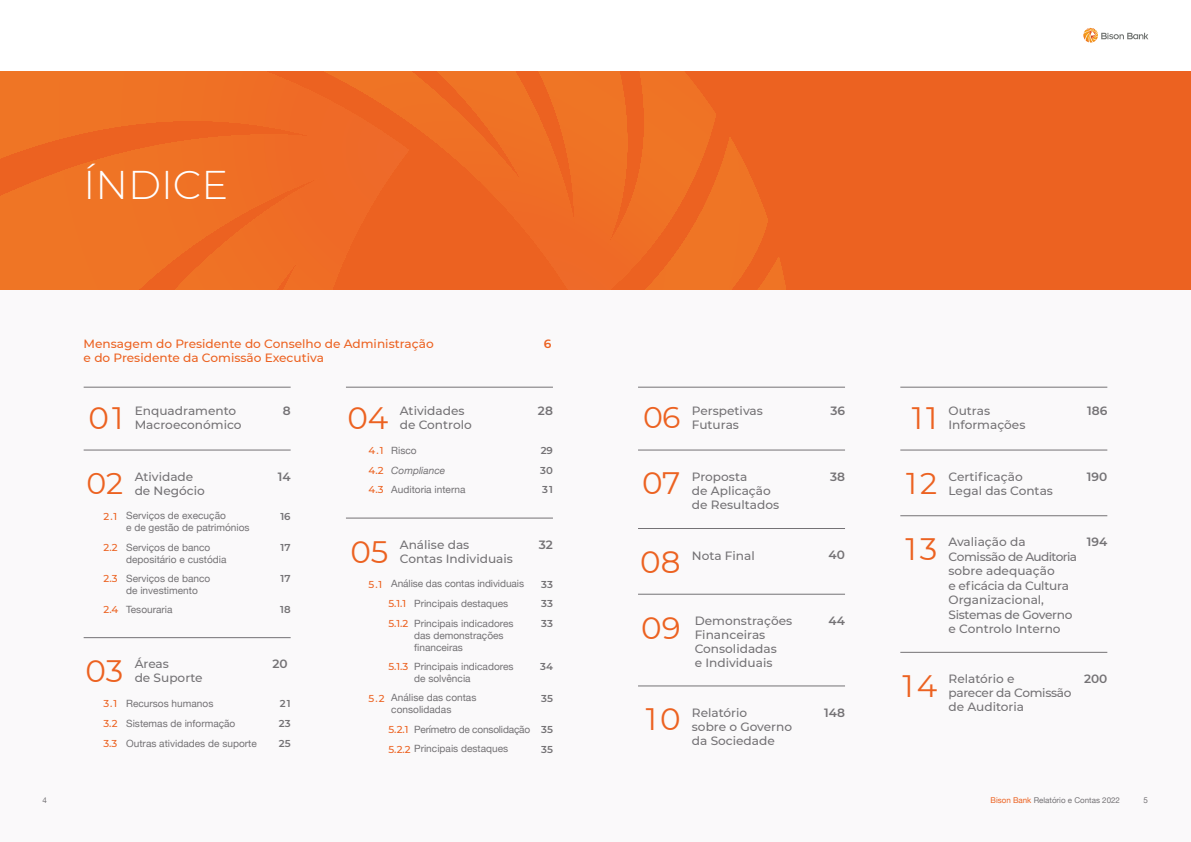
<style>
.page{position:relative;width:1191px;height:842px;background:#fff}
.page>*{position:absolute;margin:0;border:0;box-sizing:border-box;transform-origin:0 0}
.t1{font:300 40px "Montserrat";color:#fff}
.t2{font:31px "Montserrat";color:#ec6221}
.t3{font:30px "Montserrat";color:#ec6221}
.t4{font:500 12px/14px "Montserrat";color:#747275}
.t5{font:500 12px/14px "Montserrat";color:#ec6221}
.t6{font:500 12px/14px "Montserrat";letter-spacing:-.02em;color:#747275}
.t7{font:600 12px "Montserrat";color:#747275}
.t8{font:600 12px "Montserrat";color:#ec6221}
.t9{font:10px/12px "Helvetica Neue";color:#747275}
.t10{font:10px/19.8px "Helvetica Neue";letter-spacing:-.02em;color:#747275}
.t11{font:600 10px "Montserrat";color:#747275}
.t12{font:italic 10px "Helvetica Neue";color:#747275}
.t13{font:8px "Helvetica Neue";color:#747275}
.s1{font-family:"Montserrat";font-weight:500;color:#ec6221}
.s2{font-family:"Montserrat";font-weight:500;font-style:normal;color:#ec6221}
.s3{font-family:"Montserrat";font-weight:600}
.s4{color:#ec6221}
</style>
<div class="page">
<div style="left:0;top:71px;width:1191px;height:771px;background:#faf9fa"></div>
<svg style="left:1083px;top:28px;width:65px;height:15px"></svg>
<div style="left:0;top:71px;width:1191px;height:218px;background:linear-gradient(to bottom,#ed6622,#ed6822)"></div>
<svg style="left:18px;top:71px;width:35px;height:218px;background:#ee7124"></svg>
<svg style="left:273px;top:71px;width:443px;height:219px;background:#ed6a23"></svg>
<hr style="left:84px;top:387px;width:207px;height:1px;background:#747275">
<hr style="left:346px;top:387px;width:207px;height:1px;background:#747275">
<hr style="left:638px;top:387px;width:207px;height:1px;background:#747275">
<hr style="left:900px;top:387px;width:207px;height:1px;background:#747275">
<hr style="left:84px;top:450px;width:207px;height:1px;background:#747275">
<hr style="left:84px;top:637px;width:207px;height:1px;background:#747275">
<hr style="left:638px;top:450px;width:207px;height:1px;background:#747275">
<hr style="left:346px;top:518px;width:207px;height:1px;background:#747275">
<hr style="left:900px;top:450px;width:207px;height:1px;background:#747275">
<hr style="left:638px;top:528px;width:207px;height:1px;background:#747275">
<hr style="left:900px;top:515px;width:207px;height:1px;background:#747275">
<hr style="left:900px;top:652px;width:207px;height:1px;background:#747275">
<hr style="left:638px;top:594px;width:207px;height:1px;background:#747275">
<hr style="left:638px;top:686px;width:207px;height:1px;background:#747275">
<h1 class="t1" style="left:84px;top:158px;width:146px">ÍNDICE</h1>
<p class="t5" style="left:84px;top:336px;width:352px">Mensagem do Presidente do Conselho de Administração e do Presidente da Comissão Executiva</p>
<p class="t8" style="left:544px;top:335px;width:9px">6</p>
<h2 class="t2" style="left:89px;top:396px;width:36px">01</h2>
<p class="t4" style="left:135px;top:403px;width:108px">Enquadramento<br>Macroeconómico</p>
<p class="t7" style="left:283px;top:402px;width:9px">8</p>
<h3 class="t3" style="left:86px;top:462px;width:38px">02</h3>
<p class="t4" style="left:135px;top:469px;width:72px">Atividade de Negócio</p>
<p class="t7" style="left:278px;top:468px;width:14px">14</p>
<p class="t9" style="left:126px;top:510px;width:125px;text-indent:-23px"><span class="s1">2.1</span> Serviços de execução<br>e de gestão de patrimónios</p>
<p class="t11" style="left:280px;top:509px;width:12px">16</p>
<p class="t9" style="left:126px;top:541px;width:102px;text-indent:-23px"><span class="s1">2.2</span> Serviços de banco depositário e custódia</p>
<p class="t11" style="left:281px;top:540px;width:11px">17</p>
<p class="t9" style="left:126px;top:573px;width:86px;text-indent:-23px"><span class="s1">2.3</span> Serviços de banco de investimento</p>
<p class="t11" style="left:281px;top:571px;width:11px">17</p>
<p class="t9" style="left:103px;top:604px;width:71px"><span class="s1">2.4</span> Tesouraria</p>
<p class="t11" style="left:280px;top:602px;width:12px">18</p>
<h2 class="t2" style="left:86px;top:650px;width:39px">03</h2>
<p class="t4" style="left:135px;top:656px;width:70px">Áreas<br>de Suporte</p>
<p class="t7" style="left:273px;top:655px;width:17px">20</p>
<p class="t9" style="left:103px;top:698px;width:111px"><span class="s1">3.1</span> Recursos humanos</p>
<p class="t11" style="left:280px;top:696px;width:12px">21</p>
<p class="t9" style="left:103px;top:718px;width:133px"><span class="s1">3.2</span> Sistemas de informação</p>
<p class="t11" style="left:279px;top:716px;width:13px">23</p>
<p class="t9" style="left:103px;top:738px;width:155px"><span class="s1">3.3</span> Outras atividades de suporte</p>
<p class="t11" style="left:279px;top:736px;width:13px">25</p>
<h2 class="t2" style="left:347px;top:396px;width:43px">04</h2>
<p class="t4" style="left:400px;top:403px;width:74px">Atividades de Controlo</p>
<p class="t7" style="left:538px;top:402px;width:16px">28</p>
<p class="t9" style="left:369px;top:445px;width:50px"><span class="s1">4.1</span> Risco</p>
<p class="t11" style="left:541px;top:443px;width:14px">29</p>
<p class="t12" style="left:369px;top:463px;width:78px"><span class="s2">4.2</span> Compliance</p>
<p class="t11" style="left:540px;top:463px;width:14px">30</p>
<p class="t9" style="left:369px;top:484px;width:98px"><span class="s1">4.3</span> Auditoria interna</p>
<p class="t11" style="left:542px;top:483px;width:12px">31</p>
<h2 class="t2" style="left:350px;top:530px;width:40px">05</h2>
<p class="t4" style="left:400px;top:537px;width:115px">Análise das<br>Contas Individuais</p>
<p class="t7" style="left:539px;top:536px;width:16px">32</p>
<p class="t9" style="left:369px;top:578px;width:157px"><span class="s1">5.1</span> Análise das contas individuais</p>
<p class="t11" style="left:541px;top:577px;width:13px">33</p>
<p class="t9" style="left:388px;top:598px;width:121px"><span class="s1">5.1.1</span> Principais destaques</p>
<p class="t11" style="left:541px;top:597px;width:13px">33</p>
<p class="t9" style="left:414px;top:618px;width:101px;text-indent:-26px"><span class="s1">5.1.2</span> Principais indicadores das demonstrações financeiras</p>
<p class="t11" style="left:541px;top:617px;width:13px">33</p>
<p class="t9" style="left:414px;top:661px;width:101px;text-indent:-26px"><span class="s1">5.1.3</span> Principais indicadores de solvência</p>
<p class="t11" style="left:540px;top:660px;width:14px">34</p>
<p class="t9" style="left:369px;top:692px;width:109px;text-align:center"><span class="s1">5.2</span> Análise das contas consolidadas</p>
<p class="t11" style="left:541px;top:691px;width:13px">35</p>
<p class="t10" style="left:388px;top:720px;width:166px"><span class="s1">5.2.1</span> Perímetro de consolidação <span class="s3">35<br></span><span class="s1">5.2.2</span> Principais destaques</p>
<p class="t11" style="left:541px;top:742px;width:13px">35</p>
<h3 class="t3" style="left:643px;top:396px;width:39px">06</h3>
<p class="t4" style="left:692px;top:403px;width:72px">Perspetivas<br>Futuras</p>
<p class="t7" style="left:830px;top:402px;width:16px">36</p>
<h2 class="t2" style="left:911px;top:396px;width:27px">11</h2>
<p class="t4" style="left:948px;top:403px;width:78px">Outras<br>Informações</p>
<p class="t7" style="left:1087px;top:402px;width:22px">186</p>
<h2 class="t2" style="left:642px;top:462px;width:40px">07</h2>
<p class="t4" style="left:692px;top:469px;width:89px">Proposta<br>de Aplicação de Resultados</p>
<p class="t7" style="left:830px;top:468px;width:16px">38</p>
<h2 class="t2" style="left:640px;top:541px;width:42px">08</h2>
<p class="t4" style="left:692px;top:548px;width:64px">Nota Final</p>
<p class="t7" style="left:828px;top:546px;width:18px">40</p>
<h2 class="t2" style="left:641px;top:606px;width:41px">09</h2>
<p class="t4" style="left:694px;top:613px;width:99px">Demonstrações<br>Financeiras<br>Consolidadas<br>e Individuais</p>
<p class="t7" style="left:828px;top:612px;width:18px">44</p>
<h2 class="t2" style="left:646px;top:698px;width:36px">10</h2>
<p class="t4" style="left:692px;top:705px;width:102px">Relatório<br>sobre o Governo da Sociedade</p>
<p class="t7" style="left:824px;top:704px;width:22px">148</p>
<h3 class="t3" style="left:906px;top:462px;width:32px">12</h3>
<p class="t4" style="left:948px;top:469px;width:106px">Certificação<br>Legal das Contas</p>
<p class="t7" style="left:1087px;top:468px;width:22px">190</p>
<h2 class="t2" style="left:905px;top:528px;width:33px">13</h2>
<p class="t4" style="left:948px;top:534px;width:130px;line-height:14.5px">Avaliação da<br>Comissão de Auditoria sobre adequação<br>e eficácia da Cultura<br>Organizacional,<br>Sistemas de Governo e Controlo Interno</p>
<p class="t7" style="left:1086px;top:533px;width:22px">194</p>
<h2 class="t2" style="left:902px;top:664px;width:36px">14</h2>
<p class="t6" style="left:948px;top:671px;width:124px">Relatório e<br>parecer da Comissão de Auditoria</p>
<p class="t7" style="left:1084px;top:670px;width:25px">200</p>
<p class="t13" style="left:43px;top:795px;width:6px">4</p>
<p class="t13" style="left:990px;top:795px;width:131px"><span class="s4">Bison Bank</span> Relatório e Contas 2022</p>
<p class="t13" style="left:1143px;top:795px;width:6px">5</p>
</div>
